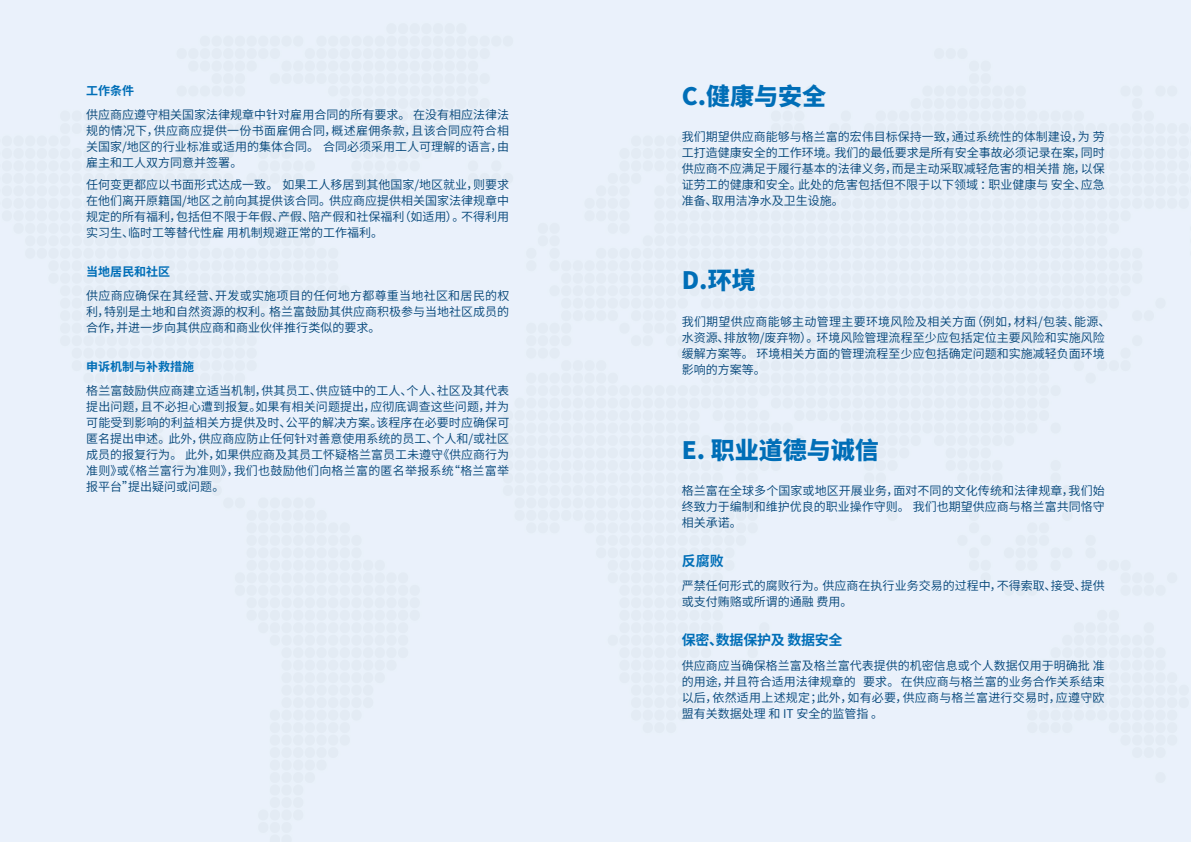
<style>
.page{position:relative;width:1191px;height:842px;background:#fff}
.page>*{position:absolute;margin:0;border:0;box-sizing:border-box;transform-origin:0 0}
.t1{font:900 24px "Noto Sans CJ Ksc";color:#006eb7}
.t2{font:700 14px "Noto Sans CJ Ksc";letter-spacing:-.02em;color:#006eb7}
.t3{font:600 12px/16px "Noto Sans CJ Ksc";color:#004377;text-align:justify}
.t4{font:700 12px "Noto Sans CJ Ksc";color:#006eb7}
</style>
<div class="page">
<p class="t4" style="left:86px;top:84px;width:49px">工作条件</p>
<p class="t3" style="left:86px;top:107px;width:424px">供应商应遵守相关国家法律规章中针对雇用合同的所有要求。 在没有相应法律法规的情况下，供应商应提供一份书面雇佣合同，概述雇佣条款，且该合同应符合相关国家/地区的行业标准或适用的集体合同。 合同必须采用工人可理解的语言，由雇主和工人双方同意并签署。</p>
<p class="t3" style="left:86px;top:177px;width:424px">任何变更都应以书面形式达成一致。 如果工人移居到其他国家/地区就业，则要求在他们离开原籍国/地区之前向其提供该合同。供应商应提供相关国家法律规章中规定的所有福利，包括但不限于年假、产假、陪产假和社保福利（如适用）。不得利用实习生、临时工等替代性雇 用机制规避正常的工作福利。</p>
<p class="t4" style="left:86px;top:265px;width:85px">当地居民和社区</p>
<p class="t3" style="left:86px;top:288px;width:424px">供应商应确保在其经营、开发或实施项目的任何地方都尊重当地社区和居民的权利，特别是土地和自然资源的权利。格兰富鼓励其供应商积极参与当地社区成员的合作，并进一步向其供应商和商业伙伴推行类似的要求。</p>
<p class="t4" style="left:86px;top:360px;width:109px">申诉机制与补救措施</p>
<p class="t3" style="left:86px;top:383px;width:424px">格兰富鼓励供应商建立适当机制，供其员工、供应链中的工人、个人、社区及其代表提出问题，且不必担心遭到报复。如果有相关问题提出，应彻底调查这些问题，并为可能受到影响的利益相关方提供及时、公平的解决方案。该程序在必要时应确保可匿名提出申述。此外，供应商应防止任何针对善意使用系统的员工、个人和/或社区成员的报复行为。 此外，如果供应商及其员工怀疑格兰富员工未遵守《供应商行为准则》或《格兰富行为准则》，我们也鼓励他们向格兰富的匿名举报系统“格兰富举报平台”提出疑问或问题。</p>
<h1 class="t1" style="left:681px;top:82px;width:146px">C.健康与安全</h1>
<p class="t3" style="left:681px;top:129px;width:424px">我们期望供应商能够与格兰富的宏伟目标保持一致，通过系统性的体制建设，为 劳工打造健康安全的工作环境。我们的最低要求是所有安全事故必须记录在案，同时供应商不应满足于履行基本的法律义务，而是主动采取减轻危害的相关措 施，以保证劳工的健康和安全。此处的危害包括但不限于以下领域 ：职业健康与 安全、应急准备、取用洁净水及卫生设施。</p>
<h1 class="t1" style="left:681px;top:267px;width:75px">D.环境</h1>
<p class="t3" style="left:681px;top:313px;width:430px;text-align:left">我们期望供应商能够主动管理主要环境风险及相关方面（例如，材料/包装、能源、水资源、排放物/废弃物）。环境风险管理流程至少应包括定位主要风险和实施风险缓解方案等。 环境相关方面的管理流程至少应包括确定问题和实施减轻负面环境影响的方案等。</p>
<h1 class="t1" style="left:681px;top:436px;width:199px">E. 职业道德与诚信</h1>
<p class="t3" style="left:681px;top:483px;width:424px">格兰富在全球多个国家或地区开展业务，面对不同的文化传统和法律规章，我们始终致力于编制和维护优良的职业操作守则。 我们也期望供应商与格兰富共同恪守相关承诺。</p>
<p class="t2" style="left:681px;top:553px;width:43px">反腐败</p>
<p class="t3" style="left:681px;top:578px;width:424px">严禁任何形式的腐败行为。供应商在执行业务交易的过程中，不得索取、接受、提供或支付贿赂或所谓的通融 费用。</p>
<p class="t2" style="left:681px;top:632px;width:162px">保密、数据保护及 数据安全</p>
<p class="t3" style="left:681px;top:657px;width:424px">供应商应当确保格兰富及格兰富代表提供的机密信息或个人数据仅用于明确批 准的用途，并且符合适用法律规章的 要求。 在供应商与格兰富的业务合作关系结束以后，依然适用上述规定；此外，如有必要，供应商与格兰富进行交易时，应遵守欧盟有关数据处理 和 IT 安全的监管指 。</p>
</div>
